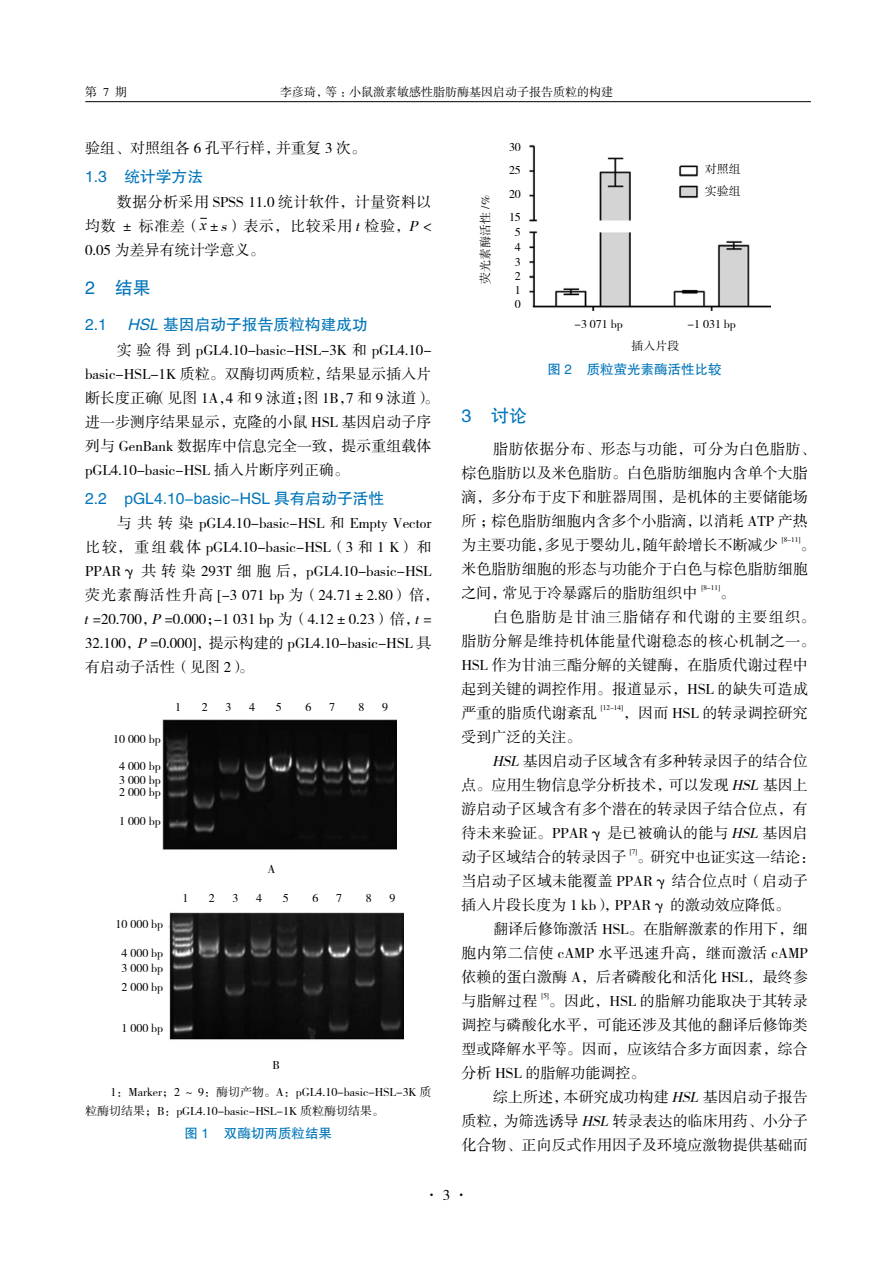
<style>
.page{position:relative;width:893px;height:1263px;background:#fff}
.page>*{position:absolute;margin:0;border:0;box-sizing:border-box;transform-origin:0 0}
.t1{font:18px "FZHTK GBK1 0";color:#0075b9}
.t2{font:15.75px "FZHTK GBK1 0";color:#0075b9}
.t3{font:15px/24px "FZSSK GBK1 0";color:#000}
.t4{font:15px "FZSSK GBK1 0";letter-spacing:.03em;color:#000}
.t5{font:15px "FZSSK GBK1 0";letter-spacing:.08em;color:#000}
.t6{font:13.5px "FZHTK GBK1 0";color:#0075b9}
.t7{font:12px/14.4px "FZSSK GBK1 0";color:#000}
.t8{font:7.2px "FZSSK GBK1 0";color:#000}
.s1{font-family:"Times New Roman";font-style:italic}
.s2{font-style:italic}
</style>
<div class="page">
<hr style="left:85px;top:101px;width:726px;height:1px;background:#000">
<img style="left:529px;top:144px;width:241px;height:166px">
<img style="left:162px;top:720px;width:234px;height:130px">
<img style="left:168px;top:912px;width:235px;height:128px">
<p class="t7" style="left:85px;top:85px;width:43px">第 7 期</p>
<p class="t7" style="left:280px;top:85px;width:334px">李彦琦，等：小鼠激素敏感性脂肪酶基因启动子报告质粒的构建</p>
<p class="t3" style="left:85px;top:137px;width:283px">验组、对照组各 6 孔平行样，并重复 3 次。</p>
<p class="t2" style="left:85px;top:168px;width:120px">1.3 统计学方法</p>
<p class="t3" style="left:85px;top:190px;width:348px;text-align:justify;text-indent:32px">数据分析采用 SPSS 11.0 统计软件，计量资料以均数 ± 标准差（<span class="s1">x</span>±<span class="s2">s</span>）表示，比较采用 <span class="s2">t</span>检验，<span class="s2">P</span>&lt; 0.05 为差异有统计学意义。</p>
<p class="t1" style="left:85px;top:278px;width:67px">2 结果</p>
<p class="t2" style="left:85px;top:316px;width:23px">2.1</p>
<p class="t2" style="left:127px;top:316px;width:242px"><span class="s2">HSL</span>基因启动子报告质粒构建成功</p>
<p class="t3" style="left:85px;top:338px;width:356px;text-indent:32px">实验得到 pGL4.10-basic-HSL-3K 和 pGL4.10- basic-HSL-1K 质粒。双酶切两质粒，结果显示插入片断长度正确（见图 1A，4 和 9 泳道；图 1B，7 和 9 泳道）。进一步测序结果显示，克隆的小鼠 HSL 基因启动子序列与 Genbank 数据库中信息完全一致，提示重组载体pGL4.10-basic-HSL 插入片断序列正确。</p>
<p class="t2" style="left:85px;top:489px;width:301px">2.2 pGL4.10-basic-HSL 具有启动子活性</p>
<p class="t3" style="left:84px;top:512px;width:357px;text-indent:33px">与共转染 pGL4.10-basic-HSL 和 Empty Vector比较，重组载体 pGL4.10-basic-HSL（3 和 1 K）和PPARγ 共转染 293T 细胞后，pGL4.10-basic-HSL荧光素酶活性升高 [-3 071 bp 为（24.71±2.80）倍，<span class="s2">t</span>=20.700，<span class="s2">P</span>=0.000；-1 031 bp 为（4.12±0.23）倍，<span class="s2">t</span>= 32.100，<span class="s2">P</span>=0.000]，提示构建的 pGL4.10-basic-HSL 具有启动子活性（见图 2）。</p>
<p class="t7" style="left:113px;top:732px;width:49px">10 000 bp</p>
<p class="t7" style="left:119px;top:759px;width:43px">4 000 bp<br>3 000 bp</p>
<p class="t7" style="left:119px;top:785px;width:43px">2 000 bp</p>
<p class="t7" style="left:119px;top:815px;width:43px">1 000 bp</p>
<p class="t7" style="left:175px;top:700px;width:7px">1</p>
<p class="t7" style="left:202px;top:700px;width:7px">2</p>
<p class="t7" style="left:225px;top:700px;width:7px">3</p>
<p class="t7" style="left:249px;top:700px;width:7px">4</p>
<p class="t7" style="left:276px;top:700px;width:7px">5</p>
<p class="t7" style="left:305px;top:700px;width:7px">6</p>
<p class="t7" style="left:329px;top:700px;width:7px">7</p>
<p class="t7" style="left:359px;top:700px;width:7px">8</p>
<p class="t7" style="left:382px;top:700px;width:7px">9</p>
<p class="t7" style="left:116px;top:917px;width:49px">10 000 bp</p>
<p class="t7" style="left:122px;top:945px;width:43px;line-height:15.3px">4 000 bp<br>3 000 bp</p>
<p class="t7" style="left:122px;top:980px;width:43px">2 000 bp</p>
<p class="t7" style="left:122px;top:1021px;width:43px">1 000 bp</p>
<p class="t7" style="left:268px;top:862px;width:9px">A</p>
<p class="t7" style="left:182px;top:891px;width:7px">1</p>
<p class="t7" style="left:209px;top:891px;width:7px">2</p>
<p class="t7" style="left:233px;top:891px;width:7px">3</p>
<p class="t7" style="left:256px;top:891px;width:7px">4</p>
<p class="t7" style="left:283px;top:891px;width:7px">5</p>
<p class="t7" style="left:312px;top:891px;width:7px">6</p>
<p class="t7" style="left:336px;top:891px;width:7px">7</p>
<p class="t7" style="left:366px;top:891px;width:7px">8</p>
<p class="t7" style="left:389px;top:891px;width:7px">9</p>
<p class="t7" style="left:272px;top:1058px;width:9px">B</p>
<p class="t7" style="left:85px;top:1082px;width:348px;line-height:19.5px;text-indent:26px">1：Marker；2 ～ 9：酶切产物。A：pGL4.10-basic-HSL-3K 质粒酶切结果；B：pGL4.10-basic-HSL-1K 质粒酶切结果。</p>
<p class="t6" style="left:185px;top:1126px;width:149px">图 1 双酶切两质粒结果</p>
<p class="t7" style="left:479px;top:284px;width:90px;rotate:-90deg">荧光素酶活性 /%</p>
<p class="t7" style="left:509px;top:135px;width:13px;line-height:23.4px;text-align:justify">30<br>25<br>20<br>15</p>
<p class="t7" style="left:515px;top:226px;width:7px;text-align:justify">5<br>4<br>3<br>2<br>1<br>0</p>
<p class="t7" style="left:705px;top:159px;width:37px;line-height:21.8px">对照组实验组</p>
<p class="t7" style="left:574px;top:318px;width:50px">-3 071 bp</p>
<p class="t7" style="left:688px;top:318px;width:50px">-1 031 bp</p>
<p class="t7" style="left:631px;top:339px;width:49px">插入片段</p>
<p class="t6" style="left:547px;top:362px;width:176px">图 2 质粒萤光素酶活性比较</p>
<p class="t1" style="left:461px;top:406px;width:67px">3 讨论</p>
<p class="t3" style="left:461px;top:437px;width:356px;text-indent:32px">脂肪依据分布、形态与功能，可分为白色脂肪、棕色脂肪以及米色脂肪。白色脂肪细胞内含单个大脂滴，多分布于皮下和脏器周围，是机体的主要储能场所；棕色脂肪细胞内含多个小脂滴，以消耗 ATP 产热为主要功能，多见于婴幼儿，随年龄增长不断减少</p>
<p class="t8" style="left:782px;top:536px;width:20px">[8-11]</p>
<p class="t3" style="left:461px;top:533px;width:356px;text-indent:339px">。米色脂肪细胞的形态与功能介于白色与棕色脂肪细胞之间，常见于冷暴露后的脂肪组织中</p>
<p class="t8" style="left:701px;top:584px;width:20px">[8-11]</p>
<p class="t3" style="left:720px;top:581px;width:16px">。</p>
<p class="t5" style="left:493px;top:609px;width:324px">白色脂肪是甘油三脂储存和代谢的主要组织。</p>
<p class="t4" style="left:461px;top:633px;width:356px">脂肪分解是维持机体能量代谢稳态的核心机制之一。</p>
<p class="t3" style="left:461px;top:653px;width:348px">HSL 作为甘油三酯分解的关键酶，在脂质代谢过程中</p>
<p class="t3" style="left:461px;top:677px;width:348px">起到关键的调控作用。报道显示，HSL 的缺失可造成</p>
<p class="t3" style="left:461px;top:701px;width:137px">严重的脂质代谢紊乱</p>
<p class="t8" style="left:601px;top:704px;width:24px">[12-14]</p>
<p class="t3" style="left:623px;top:701px;width:186px">，因而 HSL 的转录调控研究</p>
<p class="t3" style="left:461px;top:725px;width:121px">受到广泛的关注。</p>
<p class="t3" style="left:492px;top:749px;width:317px"><span class="s2">HSL</span>基因启动子区域含有多种转录因子的结合位</p>
<p class="t3" style="left:461px;top:773px;width:348px">点。应用生物信息学分析技术，可以发现 <span class="s2">HSL</span>基因上</p>
<p class="t3" style="left:461px;top:797px;width:348px">游启动子区域含有多个潜在的转录因子结合位点，有</p>
<p class="t3" style="left:461px;top:821px;width:348px">待未来验证。PPARγ 是已被确认的能与 <span class="s2">HSL</span>基因启</p>
<p class="t3" style="left:461px;top:845px;width:166px">动子区域结合的转录因子</p>
<p class="t8" style="left:630px;top:848px;width:9px">[7]</p>
<p class="t3" style="left:461px;top:845px;width:356px;text-indent:176px">。研究中也证实这一结论：当启动子区域未能覆盖 PPARγ 结合位点时（启动子插入片段长度为 1 kb），PPARγ 的激动效应降低。</p>
<p class="t3" style="left:461px;top:917px;width:348px;text-align:justify;text-indent:32px">翻译后修饰激活 HSL。在脂解激素的作用下，细胞内第二信使 cAMP 水平迅速升高，继而激活 cAMP依赖的蛋白激酶 A，后者磷酸化和活化 HSL，最终参与脂解过程</p>
<p class="t8" style="left:541px;top:992px;width:9px">[5]</p>
<p class="t3" style="left:461px;top:989px;width:348px;text-align:justify;text-indent:88px">。因此，HSL 的脂解功能取决于其转录调控与磷酸化水平，可能还涉及其他的翻译后修饰类型或降解水平等。因而，应该结合多方面因素，综合分析 HSL 的脂解功能调控。</p>
<p class="t3" style="left:461px;top:1085px;width:348px;text-align:justify;text-indent:32px">综上所述，本研究成功构建 <span class="s2">HSL</span>基因启动子报告质粒，为筛选诱导 <span class="s2">HSL</span>转录表达的临床用药、小分子化合物、正向反式作用因子及环境应激物提供基础而</p>
<p class="t3" style="left:424px;top:1183px;width:46px">· 3 ·</p>
</div>
